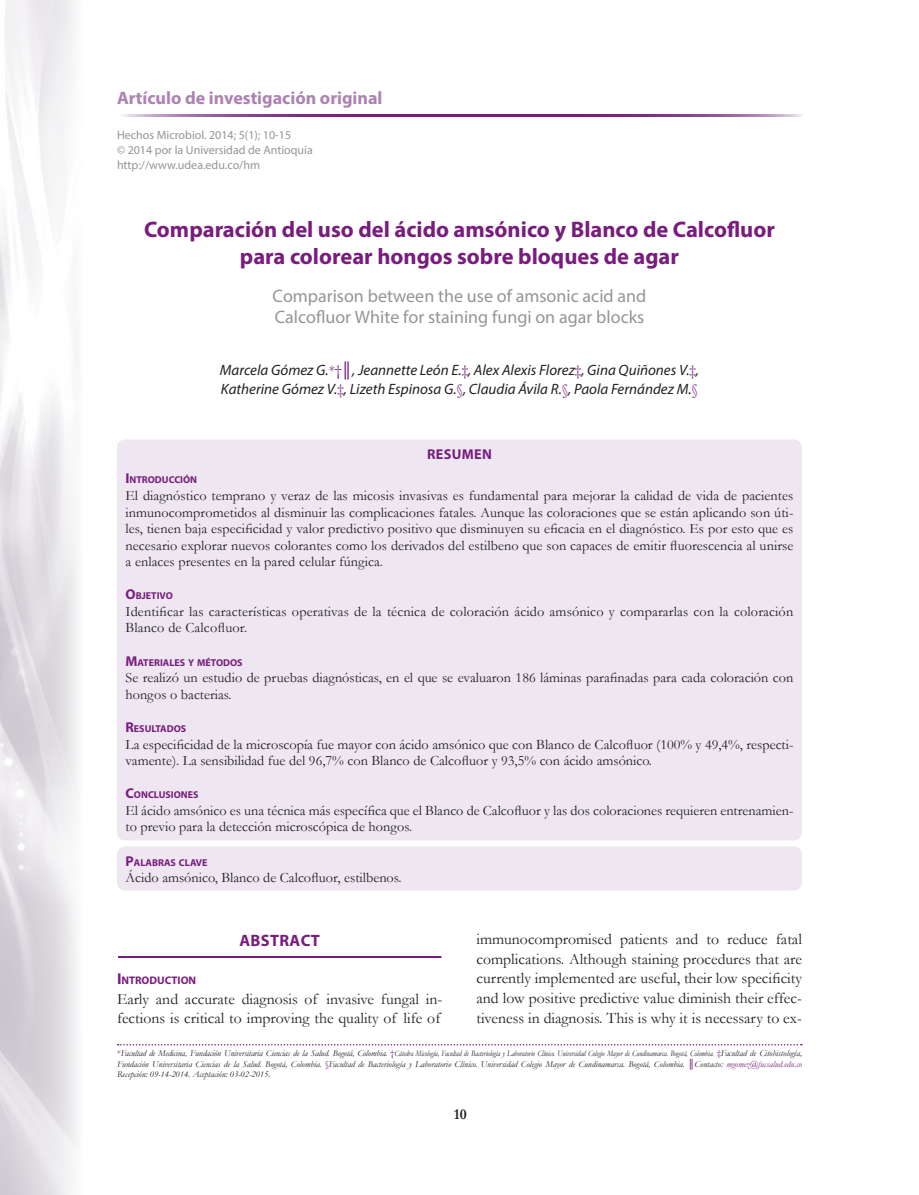
<style>
.page{position:relative;width:919px;height:1195px;background:#fff}
.page>*{position:absolute;margin:0;border:0;box-sizing:border-box;transform-origin:0 0}
.t1{font:700 22.5px/27px "Myriad Pro";color:#781d7d;text-align:center}
.t2{font:18px/21px "Myriad Pro";color:#939598}
.t3{font:700 18px "Myriad Pro";color:#ac82b3}
.t4{font:700 16.5px "Myriad Pro";letter-spacing:.02em;color:#781d7d}
.t5{font:15.75px/19.8px "Garamond";color:#231f20}
.t6{font:italic 15px/18.8px "Myriad Pro";color:#231f20}
.t7{font:700 15px "Garamond";color:#231f20}
.t8{font:14.25px/16.5px "Garamond";color:#231f20}
.t9{font:700 14.25px "Myriad Pro";letter-spacing:.02em;color:#781d7d}
.t10{font:12px/15px "Myriad Pro";color:#939598}
.t11{font:700 10.95px "Myriad Pro";color:#781d7d}
.t12{font:700 10.05px "Myriad Pro";color:#781d7d}
.t13{font:italic 9px/10.5px "Garamond";color:#231f20}
.t14{font:italic 8.4px "Garamond";letter-spacing:-.01em;color:#231f20;scale:.85 1}
.s1{font-family:"Garamond";font-style:normal;color:#781d7d}
.s2{font-size:14.25px}
.s3{font-size:15.75px}
.s4{font-style:normal;font-size:9px;color:#781d7d}
.s5{font-size:9px}
.s6{font-style:normal;color:#781d7d}
.s7{color:#781d7d}
</style>
<div class="page">
<svg style="left:123px;top:114px;width:678px;height:2px"></svg>
<svg style="left:118px;top:1044px;width:683px;height:1px"></svg>
<div style="left:117px;top:439px;width:684px;height:401px;background:#eee7f1;border-radius:9px"></div>
<div style="left:117px;top:846px;width:684px;height:44px;background:#eee7f1;border-radius:9px"></div>
<hr style="left:118px;top:956px;width:323px;height:1px;background:#781d7d">
<hr style="left:118px;top:957px;width:323px;height:1px;background:#781d7d">
<p class="t3" style="left:117px;top:86px;width:267px">Artículo de investigación original</p>
<p class="t10" style="left:117px;top:127px;width:197px">Hechos Microbiol. 2014; 5(1); 10-15<br>© 2014 por la Universidad de Antioquia http://www.udea.edu.co/hm</p>
<h1 class="t1" style="left:144px;top:215px;width:632px">Comparación del uso del ácido amsónico y Blanco de Calcofluor para colorear hongos sobre bloques de agar</h1>
<p class="t2" style="left:272px;top:285px;width:375px">Comparison between the use of amsonic acid and<br>Calcofluor White for staining fungi on agar blocks</p>
<p class="t6" style="left:220px;top:361px;width:480px">Marcela Gómez G.<span class="s1">*†║</span>, Jeannette León E.<span class="s1">‡</span>, Alex Alexis Florez<span class="s1">‡</span>, Gina Quiñones V.<span class="s1">‡</span>,<br>Katherine Gómez V.<span class="s1">‡</span>, Lizeth Espinosa G.<span class="s1">§</span>, Claudia Ávila R.<span class="s1">§</span>, Paola Fernández M.<span class="s1">§</span></p>
<p class="t9" style="left:427px;top:444px;width:66px">RESUMEN</p>
<p class="t12" style="left:125px;top:473px;width:73px"><span class="s2">I</span>NTRODUCCIÓN</p>
<p class="t8" style="left:125px;top:487px;width:669px;text-align:justify">El diagnóstico temprano y veraz de las micosis invasivas es fundamental para mejorar la calidad de vida de pacientes inmunocomprometidos al disminuir las complicaciones fatales. Aunque las coloraciones que se están aplicando son úti&shy;les, tienen baja especificidad y valor predictivo positivo que disminuyen su eficacia en el diagnóstico. Es por esto que es necesario explorar nuevos colorantes como los derivados del estilbeno que son capaces de emitir fluorescencia al unirse a enlaces presentes en la pared celular fúngica.</p>
<p class="t12" style="left:125px;top:589px;width:49px"><span class="s2">O</span>BJETIVO</p>
<p class="t8" style="left:125px;top:603px;width:669px">Identificar las características operativas de la técnica de coloración ácido amsónico y compararlas con la coloración<br>Blanco de Calcofluor.</p>
<p class="t12" style="left:125px;top:656px;width:119px"><span class="s2">M</span>ATERIALES Y MÉTODOS</p>
<p class="t8" style="left:125px;top:669px;width:669px">Se realizó un estudio de pruebas diagnósticas, en el que se evaluaron 186 láminas parafinadas para cada coloración con hongos o bacterias.</p>
<p class="t12" style="left:125px;top:722px;width:62px"><span class="s2">R</span>ESULTADOS</p>
<p class="t8" style="left:125px;top:735px;width:669px">La especificidad de la microscopía fue mayor con ácido amsónico que con Blanco de Calcofluor (100% y 49,4%, respecti&shy;vamente). La sensibilidad fue del 96,7% con Blanco de Calcofluor y 93,5% con ácido amsónico.</p>
<p class="t12" style="left:125px;top:788px;width:75px"><span class="s2">C</span>ONCLUSIONES</p>
<p class="t8" style="left:125px;top:802px;width:669px">El ácido amsónico es una técnica más específica que el Blanco de Calcofluor y las dos coloraciones requieren entrenamien&shy;to previo para la detección microscópica de hongos.</p>
<p class="t12" style="left:125px;top:855px;width:84px"><span class="s2">P</span>ALABRAS CLAVE</p>
<p class="t8" style="left:125px;top:869px;width:278px">Ácido amsónico, Blanco de Calcofluor, estilbenos.</p>
<p class="t4" style="left:239px;top:929px;width:82px">ABSTRACT</p>
<p class="t11" style="left:117px;top:973px;width:81px"><span class="s3">I</span>NTRODUCTION</p>
<p class="t5" style="left:117px;top:988px;width:327px;line-height:19.2px">Early and accurate diagnosis of invasive fungal in&shy;fections is critical to improving the quality of life of</p>
<p class="t5" style="left:476px;top:928px;width:327px;text-align:justify">immunocompromised patients and to reduce fatal complications. Although staining procedures that are currently implemented are useful, their low specificity and low positive predictive value diminish their effec&shy;tiveness in diagnosis. This is why it is necessary to ex-</p>
<p class="t14" style="left:117px;top:1048px;width:807px"><span class="s4">*</span><span class="s5">Facultad de Medicina, Fundación Universitaria Ciencias de la Salud. Bogotá, Colombia.</span> <span class="s4">†</span>Cátedra Micología, Facultad de Bacteriología y Laboratorio Clínico. Universidad Colegio Mayor de Cundinamarca. Bogotá, Colombia. <span class="s4">‡</span><span class="s5">Facultad de Citohistología,</span></p>
<p class="t13" style="left:117px;top:1058px;width:686px">Fundación Universitaria Ciencias de la Salud. Bogotá, Colombia. <span class="s6">§</span>Facultad de Bacteriología y Laboratorio Clínico. Universidad Colegio Mayor de Cundinamarca. Bogotá, Colombia. <span class="s6">║</span>Contacto: <span class="s7">mgomez@fucsalud.edu.co<br></span>Recepción: 09-14-2014. Aceptación: 03-02-2015.</p>
<p class="t7" style="left:454px;top:1104px;width:14px">10</p>
</div>
